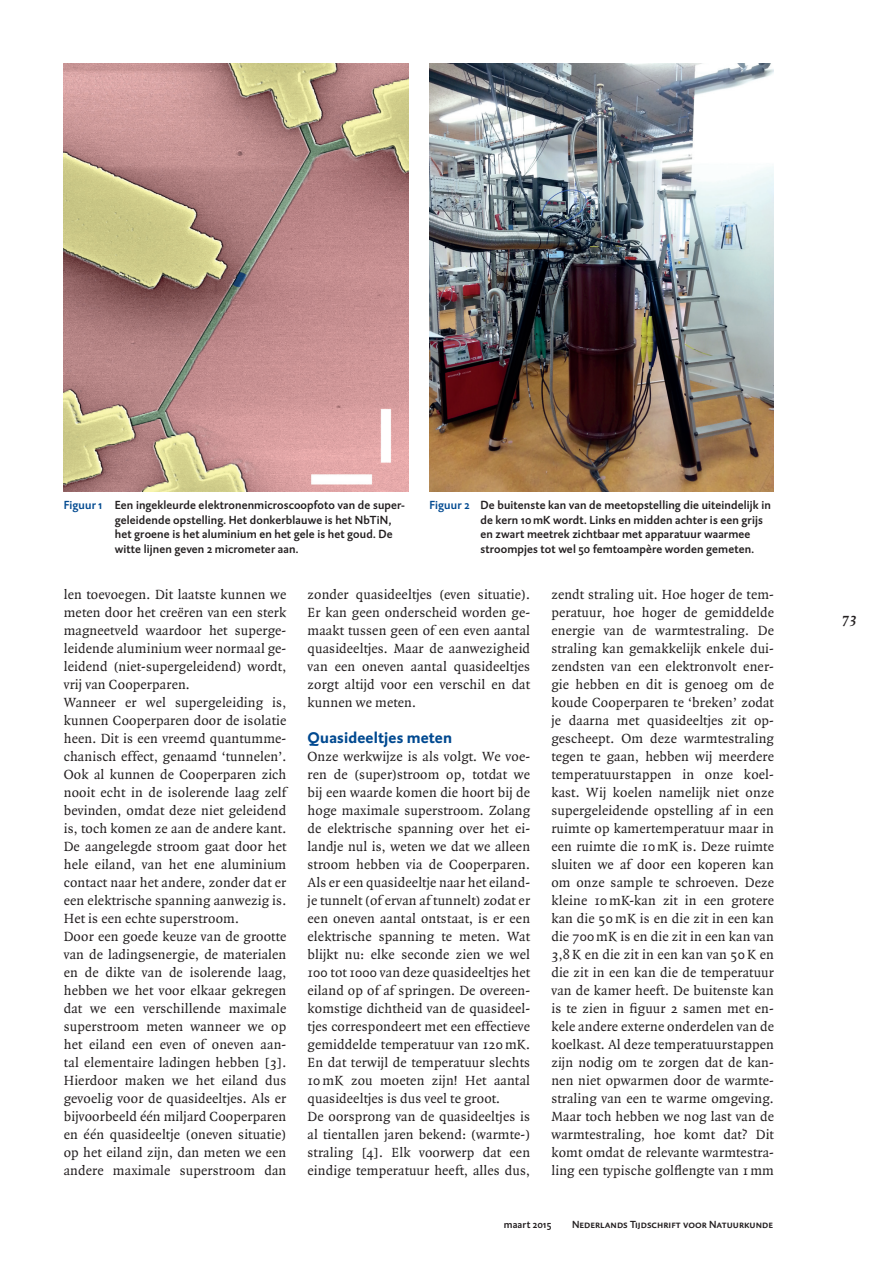
<style>
.page{position:relative;width:893px;height:1263px;background:#fff}
.page>*{position:absolute;margin:0;border:0;box-sizing:border-box;transform-origin:0 0}
.Tussenkop_Referentie{font:700 15.75px "DTL Caspari T";letter-spacing:.01em;color:#014990}
.t1{font:italic 700 15px "Quadraat";color:#231f20}
.Basis_Tekst{font:14.25px/18px "Quadraat";letter-spacing:.01em;color:#231f20;text-align:justify}
.Bijschrift_foto_s{font:500 12px/14.4px "DTL Caspari ST";letter-spacing:.01em;color:#231f20}
.t2{font:500 10.5px "DTL Caspari T Caps";letter-spacing:.005em;color:#231f20}
.t3{font:500 10.5px "DTL Caspari ST";letter-spacing:.015em;color:#231f20}
.s1{color:#014990}
</style>
<div class="page">
<img style="left:429px;top:64px;width:345px;height:427px">
<img style="left:64px;top:64px;width:344px;height:427px">
<p class="Bijschrift_foto_s" style="left:115px;top:498px;width:292px;text-indent:-51px"><span class="s1">Figuur 1</span> Een ingekleurde elektronenmicroscoopfoto van de super&shy;geleidende opstelling. Het donkerblauwe is het NbTiN, het groene is het aluminium en het gele is het goud. De witte lijnen geven 2 micrometer aan.</p>
<p class="Bijschrift_foto_s" style="left:480px;top:498px;width:292px;text-indent:-51px"><span class="s1">Figuur 2</span> De buitenste kan van de meetopstelling die uiteindelijk in de kern 10 mK wordt. Links en midden achter is een grijs en zwart meetrek zichtbaar met apparatuur waarmee stroompjes tot wel 50 femtoampère worden gemeten.</p>
<p class="Basis_Tekst" style="left:64px;top:586px;width:224px">len toevoegen. Dit laatste kunnen we meten door het creëren van een sterk magneetveld waardoor het superge&shy;leidende aluminium weer normaal ge&shy;leidend (niet-supergeleidend) wordt, vrij van Cooperparen.</p>
<p class="Basis_Tekst" style="left:64px;top:694px;width:224px">Wanneer er wel supergeleiding is, kunnen Cooperparen door de isolatie heen. Dit is een vreemd quantumme&shy;chanisch effect, genaamd ‘tunnelen’.<br>Ook al kunnen de Cooperparen zich nooit echt in de isolerende laag zelf bevinden, omdat deze niet geleidend is, toch komen ze aan de andere kant.<br>De aangelegde stroom gaat door het hele eiland, van het ene aluminium contact naar het andere, zonder dat er een elektrische spanning aanwezig is.<br>Het is een echte superstroom.</p>
<p class="Basis_Tekst" style="left:64px;top:928px;width:224px">Door een goede keuze van de grootte van de ladingsenergie, de materialen en de dikte van de isolerende laag, hebben we het voor elkaar gekregen dat we een verschillende maximale superstroom meten wanneer we op het eiland een even of oneven aan&shy;tal elementaire ladingen hebben [3].<br>Hierdoor maken we het eiland dus gevoelig voor de quasideeltjes. Als er bijvoorbeeld één miljard Cooperparen en één quasideeltje (oneven situatie) op het eiland zijn, dan meten we een andere maximale superstroom dan</p>
<p class="Basis_Tekst" style="left:308px;top:586px;width:224px">zonder quasideeltjes (even situatie).<br>Er kan geen onderscheid worden ge&shy;maakt tussen geen of een even aantal quasideeltjes. Maar de aanwezigheid van een oneven aantal quasideeltjes zorgt altijd voor een verschil en dat kunnen we meten.</p>
<p class="Tussenkop_Referentie" style="left:308px;top:727px;width:146px">Quasideeltjes meten</p>
<p class="Basis_Tekst" style="left:308px;top:748px;width:224px">Onze werkwijze is als volgt. We voe&shy;ren de (super)stroom op, totdat we bij een waarde komen die hoort bij de hoge maximale superstroom. Zolang de elektrische spanning over het ei&shy;landje nul is, weten we dat we alleen stroom hebben via de Cooperparen.<br>Als er een quasideeltje naar het eiland&shy;je tunnelt (of ervan af tunnelt) zodat er een oneven aantal ontstaat, is er een elektrische spanning te meten. Wat blijkt nu: elke seconde zien we wel 100 tot 1000 van deze quasideeltjes het eiland op of af springen. De overeen&shy;komstige dichtheid van de quasideel&shy;tjes correspondeert met een effectieve gemiddelde temperatuur van 120 mK.<br>En dat terwijl de temperatuur slechts 10 mK zou moeten zijn! Het aantal quasideeltjes is dus veel te groot.</p>
<p class="Basis_Tekst" style="left:308px;top:1108px;width:224px">De oorsprong van de quasideeltjes is al tientallen jaren bekend: (warmte-) straling [4]. Elk voorwerp dat een eindige temperatuur heeft, alles dus,</p>
<p class="Basis_Tekst" style="left:551px;top:586px;width:224px">zendt straling uit. Hoe hoger de tem&shy;peratuur, hoe hoger de gemiddelde energie van de warmtestraling. De straling kan gemakkelijk enkele dui&shy;zendsten van een elektronvolt ener&shy;gie hebben en dit is genoeg om de koude Cooperparen te ‘breken’ zodat je daarna met quasideeltjes zit op&shy;gescheept. Om deze warmtestraling tegen te gaan, hebben wij meerdere temperatuurstappen in onze koel&shy;kast. Wij koelen namelijk niet onze supergeleidende opstelling af in een ruimte op kamertemperatuur maar in een ruimte die 10 mK is. Deze ruimte sluiten we af door een koperen kan om onze sample te schroeven. Deze kleine 10 mK-kan zit in een grotere kan die 50 mK is en die zit in een kan die 700 mK is en die zit in een kan van 3,8K en die zit in een kan van 50K en die zit in een kan die de temperatuur van de kamer heeft. De buitenste kan is te zien in figuur 2 samen met en&shy;kele andere externe onderdelen van de koelkast. Al deze temperatuurstappen zijn nodig om te zorgen dat de kan&shy;nen niet opwarmen door de warmte&shy;straling van een te warme omgeving.<br>Maar toch hebben we nog last van de warmtestraling, hoe komt dat? Dit komt omdat de relevante warmtestra&shy;ling een typische golflengte van 1 mm</p>
<p class="t3" style="left:504px;top:1218px;width:49px">maart 2015</p>
<p class="t2" style="left:572px;top:1218px;width:203px">Nederlands Tijdschrift voor Natuurkunde</p>
<p class="t1" style="left:842px;top:610px;width:17px">73</p>
</div>
